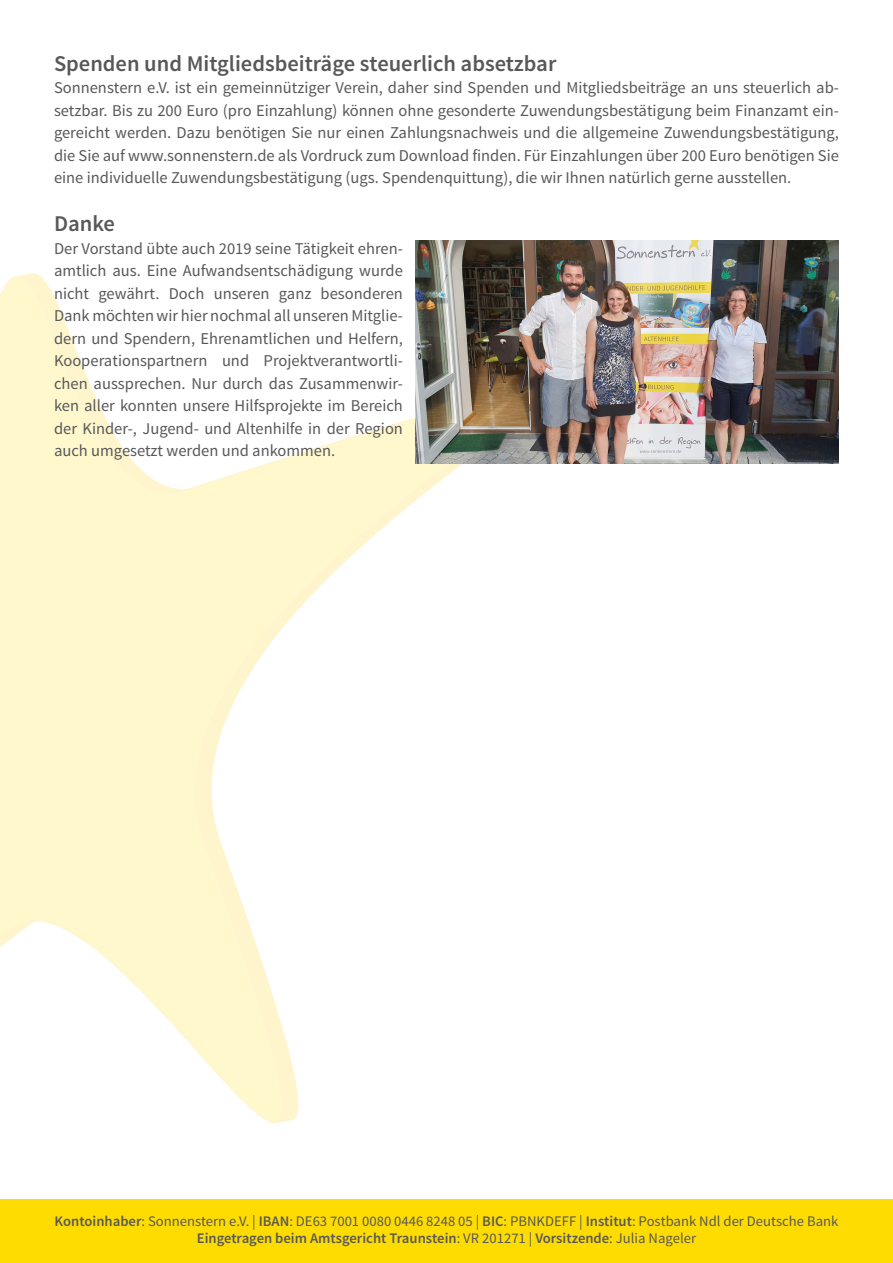
<style>
.page{position:relative;width:893px;height:1263px;background:#fff}
.page>*{position:absolute;margin:0;border:0;box-sizing:border-box;transform-origin:0 0}
.t1{font:600 22.5px "Source Sans Pro";color:#57585a}
.t2{font:16.5px/22.5px "Source Sans Pro";color:#57585a;text-align:justify}
.t3{font:14.7px/17.5px "Source Sans Pro";color:#57585a;text-align:center}
.s1{font-weight:600}
</style>
<div class="page">
<div style="left:0;top:1199px;width:893px;height:64px;background:#ffdc01"></div>
<svg style="left:0;top:275px;width:527px;height:848px"></svg>
<img style="left:416px;top:240px;width:423px;height:223px">
<h1 class="t1" style="left:54px;top:49px;width:504px">Spenden und Mitgliedsbeiträge steuerlich absetzbar</h1>
<p class="t2" style="left:54px;top:77px;width:786px">Sonnenstern e.V. ist ein gemeinnütziger Verein, daher sind Spenden und Mitgliedsbeiträge an uns steuerlich ab&shy;setzbar. Bis zu 200 Euro (pro Einzahlung) können ohne gesonderte Zuwendungsbestätigung beim Finanzamt ein&shy;gereicht werden. Dazu benötigen Sie nur einen Zahlungsnachweis und die allgemeine Zuwendungsbestätigung, die Sie auf www.sonnenstern.de als Vordruck zum Download finden. Für Einzahlungen über 200 Euro benötigen Sie eine individuelle Zuwendungsbestätigung (ugs. Spendenquittung), die wir Ihnen natürlich gerne ausstellen.</p>
<h1 class="t1" style="left:54px;top:210px;width:63px">Danke</h1>
<p class="t2" style="left:54px;top:237px;width:350px">Der Vorstand übte auch 2019 seine Tätigkeit ehren&shy;amtlich aus. Eine Aufwandsentschädigung wurde nicht gewährt. Doch unseren ganz besonderen Dank möchten wir hier nochmal all unseren Mitglie&shy;dern und Spendern, Ehrenamtlichen und Helfern, Kooperationspartnern und Projektverantwortli&shy;chen aussprechen. Nur durch das Zusammenwir&shy;ken aller konnten unsere Hilfsprojekte im Bereich der Kinder-, Jugend- und Altenhilfe in der Region auch umgesetzt werden und ankommen.</p>
<p class="t3" style="left:55px;top:1212px;width:785px"><span class="s1">Kontoinhaber</span>: Sonnenstern e.V. | <span class="s1">IBAN</span>: DE63 7001 0080 0446 8248 05 | <span class="s1">BIC</span>: PBNKDEFF | <span class="s1">Institut</span>: Postbank Ndl der Deutsche Bank<br><span class="s1">Eingetragen beim Amtsgericht Traunstein</span>: VR 201271 | <span class="s1">Vorsitzende</span>: Julia Nageler</p>
</div>
